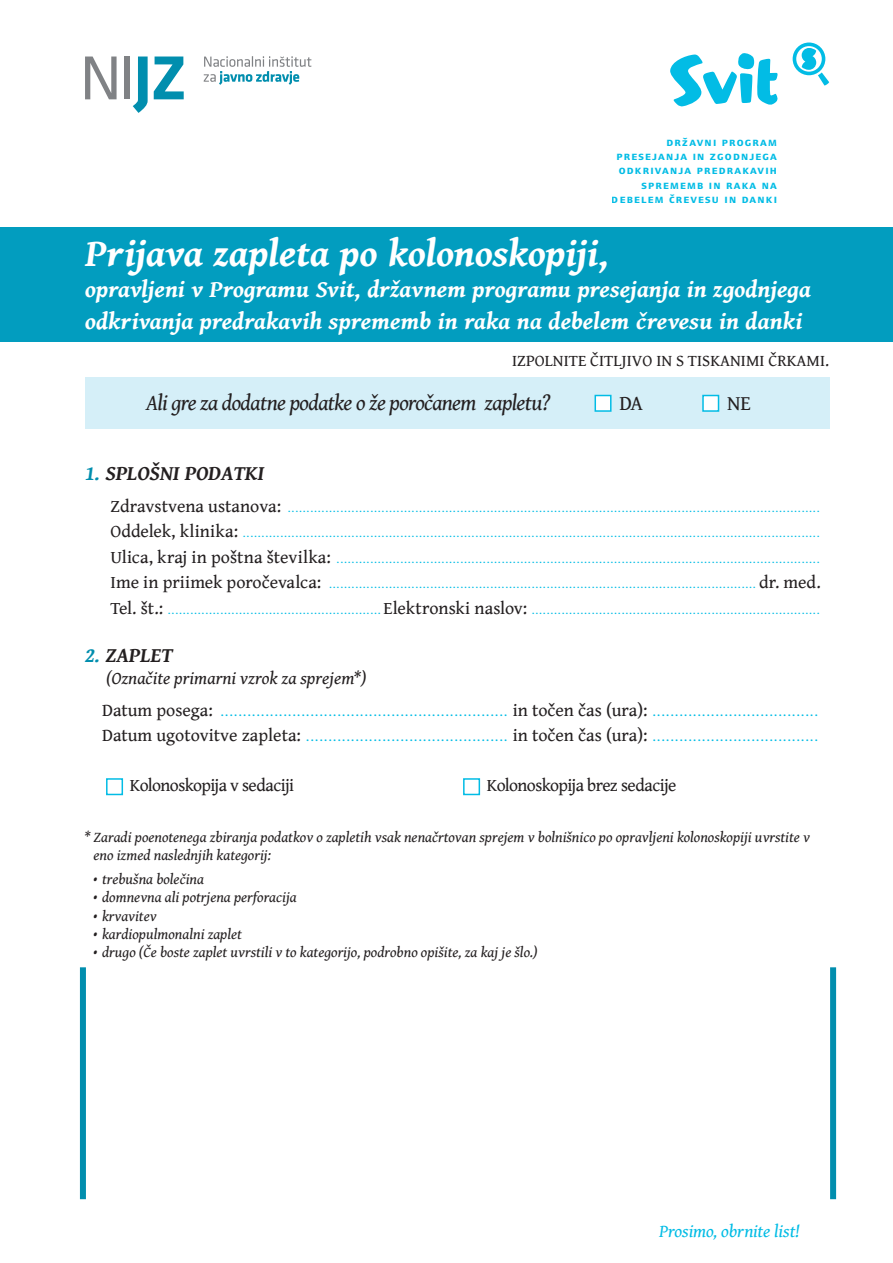
<style>
.page{position:relative;width:893px;height:1263px;background:#fff}
.page>*{position:absolute;margin:0;border:0;box-sizing:border-box;transform-origin:0 0}
.t1{font:italic 700 39px "Gentium Book Basic";color:#fff}
.t2{font:italic 700 24px/31.5px "Gentium Book Basic";letter-spacing:.005em;color:#fff}
.t3{font:italic 22.5px "Gentium Book Basic";letter-spacing:-.03em;color:#231f20}
.t4{font:italic 700 21px "Gentium Book Basic";color:#231f20}
.t5{font:21px "Gentium Book Basic";color:#231f20}
.t6{font:18px/25.5px "Form B Usans book+sc+osf";color:#02bce5}
.t7{font:18px "Gentium Book Basic";letter-spacing:-.035em;color:#231f20}
.t8{font:italic 18px "Gentium Book Basic";color:#231f20}
.t9{font:italic 18px "Gentium Book Basic";letter-spacing:-.005em;color:#02bce5}
.t10{font:16.5px "Gentium Book Basic";color:#231f20}
.t11{font:15px/25.5px "Form B Usans book+sc+osf";color:#02bce5;text-align:justify}
.t12{font:italic 15px/18px "Gentium Book Basic";color:#231f20}
.t13{font:11.85px/14.4px "Form B Usans bold+sc+osf";letter-spacing:.1em;color:#02bce5;text-align:right}
.s1{color:#018eae}
.s2{font-family:"Gentium Book Basic";font-size:18px;color:#231f20}
.s3{font-family:"Gentium Book Basic";color:#231f20}
</style>
<div class="page">
<div style="left:85px;top:377px;width:744px;height:52px;background:#d5eff8"></div>
<div style="left:0;top:227px;width:893px;height:114px;background:#029dbf"></div>
<svg style="left:670px;top:53px;width:108px;height:54px"></svg>
<svg style="left:793px;top:43px;width:36px;height:43px"></svg>
<div style="left:594px;top:395px;width:17px;height:17px;background:#fff;border:2px solid #02bce5"></div>
<div style="left:702px;top:395px;width:17px;height:17px;background:#fff;border:2px solid #02bce5"></div>
<div style="left:106px;top:778px;width:17px;height:17px;border:2px solid #02bce5"></div>
<div style="left:463px;top:778px;width:17px;height:17px;border:2px solid #02bce5"></div>
<div style="left:80px;top:967px;width:6px;height:232px;background:#018eae"></div>
<div style="left:830px;top:967px;width:6px;height:232px;background:#018eae"></div>
<svg style="left:204px;top:56px;width:107px;height:29px"></svg>
<svg style="left:85px;top:57px;width:32px;height:42px"></svg>
<div style="left:124px;top:57px;width:6px;height:42px;background:#808285"></div>
<svg style="left:133px;top:57px;width:15px;height:56px"></svg>
<svg style="left:154px;top:57px;width:30px;height:42px"></svg>
<p class="t13" style="left:612px;top:134px;width:167px">državni program presejanja in zgodnjega odkrivanja predrakavih sprememb in raka na debelem črevesu in danki</p>
<h1 class="t1" style="left:85px;top:223px;width:525px">Prijava zapleta po kolonoskopiji,</h1>
<h2 class="t2" style="left:85px;top:273px;width:727px">opravljeni v Programu Svit, državnem programu presejanja in zgodnjega odkrivanja predrakavih sprememb in raka na debelem črevesu in danki</h2>
<p class="t10" style="left:512px;top:348px;width:319px">IZPOLNITE ČITLJIVO IN S TISKANIMI ČRKAMI.</p>
<h3 class="t3" style="left:146px;top:386px;width:406px">Ali gre za dodatne podatke o že poročanem zapletu?</h3>
<h3 class="t5" style="left:619px;top:388px;width:25px">DA</h3>
<h3 class="t5" style="left:727px;top:388px;width:25px">NE</h3>
<h3 class="t4" style="left:85px;top:457px;width:181px"><span class="s1">1.</span> SPLOŠNI PODATKI</h3>
<p class="t11" style="left:111px;top:494px;width:712px"><span class="s2">Zdravstvena ustanova:</span> ..............................................................................................................................................<br><span class="s2">Oddelek, klinika:</span> ..........................................................................................................................................................<br><span class="s2">Ulica, kraj in poštna številka:</span> .................................................................................................................................<br><span class="s2">Ime in priimek poročevalca:</span> .................................................................................................................. <span class="s2">dr. med.<br>Tel. št.:</span> .........................................................<span class="s2">Elektronski naslov:</span> .............................................................................</p>
<h3 class="t4" style="left:85px;top:639px;width:89px"><span class="s1">2.</span> ZAPLET</h3>
<p class="t8" style="left:106px;top:665px;width:262px">(Označite primarni vzrok za sprejem*)</p>
<p class="t6" style="left:102px;top:697px;width:718px"><span class="s3">Datum posega:</span> ................................................................ <span class="s3">in točen čas (ura):</span> .....................................<br><span class="s3">Datum ugotovitve zapleta:</span> ............................................. <span class="s3">in točen čas (ura):</span> .....................................</p>
<p class="t7" style="left:130px;top:771px;width:166px">Kolonoskopija v sedaciji</p>
<p class="t7" style="left:487px;top:771px;width:191px">Kolonoskopija brez sedacije</p>
<p class="t12" style="left:94px;top:828px;width:718px;text-indent:-9px">* Zaradi poenotenega zbiranja podatkov o zapletih vsak nenačrtovan sprejem v bolnišnico po opravljeni kolonoskopiji uvrstite v eno izmed naslednjih kategorij:</p>
<p class="t12" style="left:94px;top:870px;width:112px">• trebušna bolečina</p>
<p class="t12" style="left:94px;top:888px;width:205px">• domnevna ali potrjena perforacija</p>
<p class="t12" style="left:94px;top:906px;width:65px">• krvavitev</p>
<p class="t12" style="left:94px;top:924px;width:150px">• kardiopulmonalni zaplet</p>
<p class="t12" style="left:94px;top:942px;width:446px">• drugo (Če boste zaplet uvrstili v to kategorijo, podrobno opišite, za kaj je šlo.)</p>
<p class="t9" style="left:659px;top:1218px;width:142px">Prosimo, obrnite list!</p>
</div>
